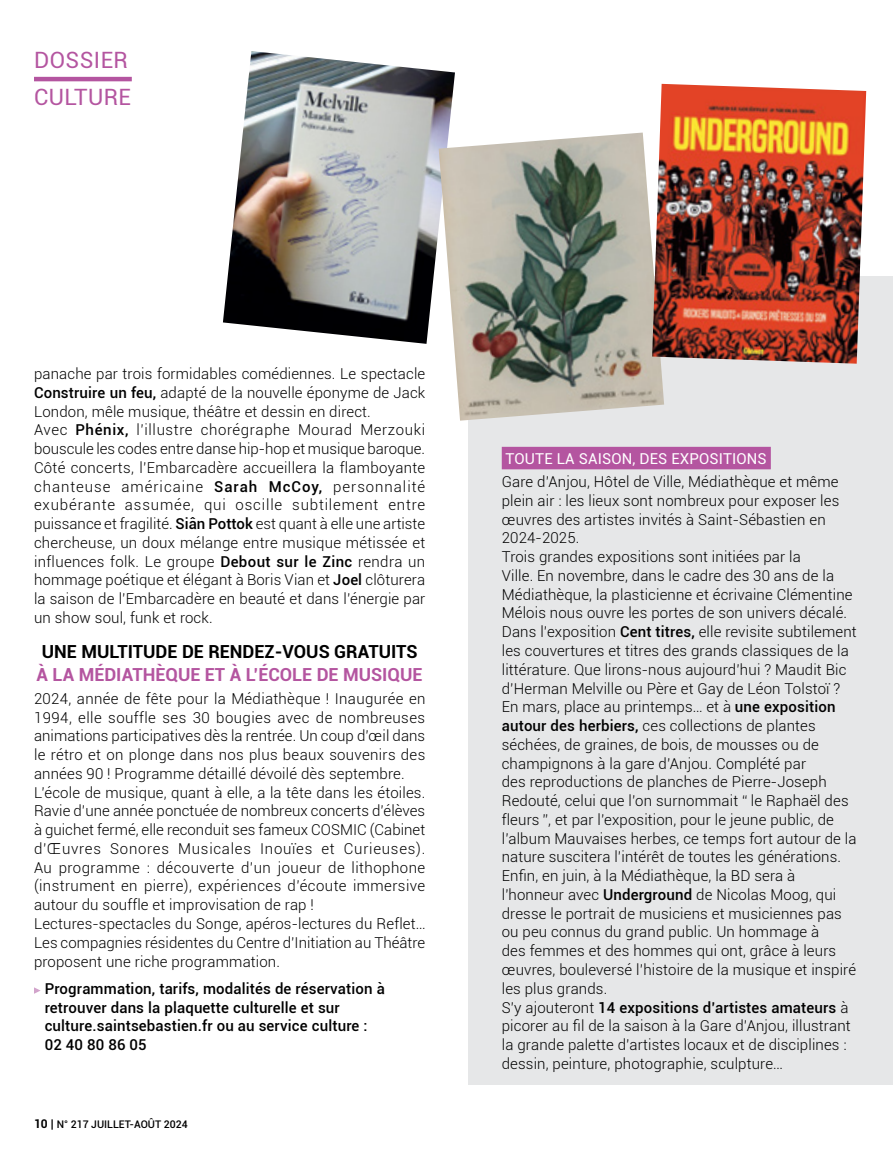
<style>
.page{position:relative;width:893px;height:1149px;background:#fff}
.page>*{position:absolute;margin:0;border:0;box-sizing:border-box;transform-origin:0 0}
.t1{font:22.5px/36.8px "Roboto";letter-spacing:.02em;color:#b455a0}
.dossier_PETIT_TITRE{font:700 18px/22.5px "Roboto";color:#000}
.TEXTE_COURANT{font:300 15px/18.8px "Roboto";letter-spacing:.01em;color:#000;text-align:justify}
.dossier_3_EX_TEXTE{font:300 15px/18.8px "Roboto";letter-spacing:.01em;color:#000}
.TEXTE_COURANT-2{font:500 15px/18.8px "Roboto";letter-spacing:.01em;color:#000}
.dossier_3_EX_SOULIGNE{font:15px "Roboto";letter-spacing:.01em;color:#fff}
.t2{font:500 10.5px "Roboto";color:#000}
.s1{font-weight:500}
.s2{color:#b455a0}
.s3{font-weight:700;font-size:12px}
.s4{font-size:12px}
</style>
<div class="page">
<hr style="left:34px;top:77px;width:98px;height:4px;background:#b455a0">
<div style="left:468px;top:276px;width:425px;height:808px;background:#e6e7e8"></div>
<div style="left:502px;top:446px;width:269px;height:23px;background:#b455a0"></div>
<svg style="left:34px;top:987px;width:7px;height:6px"></svg>
<img style="left:223px;top:51px;width:232px;height:293px">
<img style="left:439px;top:132px;width:225px;height:288px">
<img style="left:652px;top:84px;width:214px;height:279px">
<h1 class="t1" style="left:34px;top:41px;width:98px">DOSSIER<br>CULTURE</h1>
<p class="TEXTE_COURANT" style="left:34px;top:363px;width:393px">panache par trois formidables comédiennes. Le spectacle <span class="s1">Construire un feu,</span> adapté de la nouvelle éponyme de Jack London, mêle musique, théâtre et dessin en direct.</p>
<p class="TEXTE_COURANT" style="left:34px;top:420px;width:393px">Avec <span class="s1">Phénix,</span> l’illustre chorégraphe Mourad Merzouki bouscule les codes entre danse hip-hop et musique baroque.</p>
<p class="TEXTE_COURANT" style="left:34px;top:457px;width:393px">Côté concerts, l’Embarcadère accueillera la flamboyante chanteuse américaine <span class="s1">Sarah McCoy,</span> personnalité exubérante assumée, qui oscille subtilement entre puissance et fragilité. <span class="s1">Siân Pottok</span> est quant à elle une artiste chercheuse, un doux mélange entre musique métissée et influences folk. Le groupe <span class="s1">Debout sur le Zinc</span> rendra un hommage poétique et élégant à Boris Vian et <span class="s1">Joel</span> clôturera la saison de l’Embarcadère en beauté et dans l’énergie par un show soul, funk et rock.</p>
<p class="dossier_PETIT_TITRE" style="left:37px;top:639px;width:387px">UNE MULTITUDE DE RENDEZ-VOUS GRATUITS<br><span class="s2">À LA MÉDIATHÈQUE ET À L’ÉCOLE DE MUSIQUE</span></p>
<p class="TEXTE_COURANT" style="left:34px;top:688px;width:393px">2024, année de fête pour la Médiathèque ! Inaugurée en 1994, elle souffle ses 30 bougies avec de nombreuses animations participatives dès la rentrée. Un coup d’œil dans le rétro et on plonge dans nos plus beaux souvenirs des années 90 ! Programme détaillé dévoilé dès septembre.</p>
<p class="TEXTE_COURANT" style="left:34px;top:782px;width:393px">L’école de musique, quant à elle, a la tête dans les étoiles.<br>Ravie d’une année ponctuée de nombreux concerts d’élèves à guichet fermé, elle reconduit ses fameux COSMIC (Cabinet d’Œuvres Sonores Musicales Inouïes et Curieuses).<br>Au programme : découverte d’un joueur de lithophone (instrument en pierre), expériences d’écoute immersive autour du souffle et improvisation de rap !</p>
<p class="TEXTE_COURANT" style="left:34px;top:913px;width:393px">Lectures-spectacles du Songe, apéros-lectures du Reflet… Les compagnies résidentes du Centre d’Initiation au Théâtre proposent une riche programmation.</p>
<p class="TEXTE_COURANT-2" style="left:45px;top:978px;width:342px">Programmation, tarifs, modalités de réservation à retrouver dans la plaquette culturelle et sur culture.saintsebastien.fr ou au service culture :<br>02 40 80 86 05</p>
<p class="t2" style="left:34px;top:1116px;width:155px"><span class="s3">10</span> <span class="s4">|</span> N° 217 JUILLET-AOÛT 2024</p>
<p class="dossier_3_EX_SOULIGNE" style="left:506px;top:448px;width:263px">TOUTE LA SAISON, DES EXPOSITIONS</p>
<p class="dossier_3_EX_TEXTE" style="left:502px;top:471px;width:339px">Gare d’Anjou, Hôtel de Ville, Médiathèque et même plein air : les lieux sont nombreux pour exposer les œuvres des artistes invités à Saint-Sébastien en 2024-2025.</p>
<p class="dossier_3_EX_TEXTE" style="left:502px;top:546px;width:356px">Trois grandes expositions sont initiées par la<br>Ville. En novembre, dans le cadre des 30 ans de la Médiathèque, la plasticienne et écrivaine Clémentine Mélois nous ouvre les portes de son univers décalé.<br>Dans l’exposition <span class="s1">Cent titres,</span> elle revisite subtilement les couvertures et titres des grands classiques de la littérature. Que lirons-nous aujourd’hui ? Maudit Bic d’Herman Melville ou Père et Gay de Léon Tolstoï ?</p>
<p class="dossier_3_EX_TEXTE" style="left:502px;top:696px;width:356px">En mars, place au printemps… et à <span class="s1">une exposition autour des herbiers,</span> ces collections de plantes séchées, de graines, de bois, de mousses ou de champignons à la gare d’Anjou. Complété par<br>des reproductions de planches de Pierre-Joseph Redouté, celui que l’on surnommait “ le Raphaël des fleurs ”, et par l’exposition, pour le jeune public, de l’album Mauvaises herbes, ce temps fort autour de la nature suscitera l’intérêt de toutes les générations.</p>
<p class="dossier_3_EX_TEXTE" style="left:502px;top:865px;width:356px">Enfin, en juin, à la Médiathèque, la BD sera à l'honneur avec <span class="s1">Underground</span> de Nicolas Moog, qui dresse le portrait de musiciens et musiciennes pas ou peu connus du grand public. Un hommage à<br>des femmes et des hommes qui ont, grâce à leurs œuvres, bouleversé l’histoire de la musique et inspiré les plus grands.</p>
<p class="dossier_3_EX_TEXTE" style="left:502px;top:996px;width:350px">S'y ajouteront <span class="s1">14 expositions d’artistes amateurs</span> à picorer au fil de la saison à la Gare d’Anjou, illustrant la grande palette d’artistes locaux et de disciplines : dessin, peinture, photographie, sculpture…</p>
</div>
